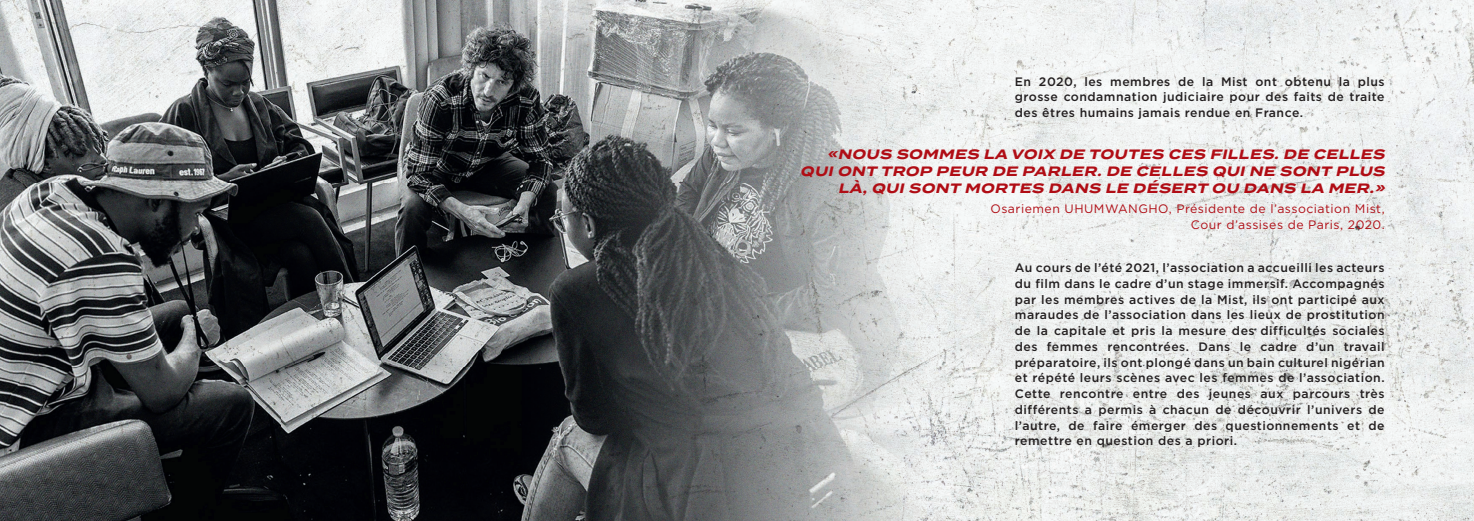
<style>
.page{position:relative;width:1474px;height:521px;background:#fff}
.page>*{position:absolute;margin:0;border:0;box-sizing:border-box;transform-origin:0 0}
.t1{font:italic 700 13.56px/16.6px "Termina";color:#b00d15;text-align:right}
.t2{font:500 12.25px/15.8px "Gotham";letter-spacing:.04em;color:#231f20;text-align:justify}
.t3{font:12.25px/15.8px "Gotham";letter-spacing:.04em;color:#b00d15;text-align:right}
</style>
<div class="page">
<img style="left:0;top:0;width:1473px;height:521px">
<p class="t2" style="left:1014px;top:73px;width:371px">En 2020, les membres de la Mist ont obtenu la plus grosse condamnation judiciaire pour des faits de traite des êtres humains jamais rendue en France.</p>
<p class="t1" style="left:800px;top:146px;width:590px">«NOUS SOMMES LA VOIX DE TOUTES CES FILLES.DE CELLES<br>QUIONT TROP PEUR DE PARLER.DE CELLES QUINE SONT PLUS<br>LÀ,QUISONT MORTES DANS LE DÉSERT OU DANS LA MER.»</p>
<p class="t3" style="left:990px;top:201px;width:396px">Osariemen UHUMWANGHO, Présidente de l’association Mist,<br>Cour d’assises de Paris, 2020.</p>
<p class="t2" style="left:1014px;top:260px;width:371px">Au cours de l’été 2021, l’association a accueilli les acteurs du film dans le cadre d’un stage immersif. Accompagnés par les membres actives de la Mist, ils ont participé aux maraudes de l’association dans les lieux de prostitution de la capitale et pris la mesure des difficultés sociales des femmes rencontrées. Dans le cadre d’un travail préparatoire, ils ont plongé dans un bain culturel nigérian et répété leurs scènes avec les femmes de l’association.<br>Cette rencontre entre des jeunes aux parcours très différents a permis à chacun de découvrir l’univers de l’autre, de faire émerger des questionnements et de remettre en question des a priori.</p>
</div>
